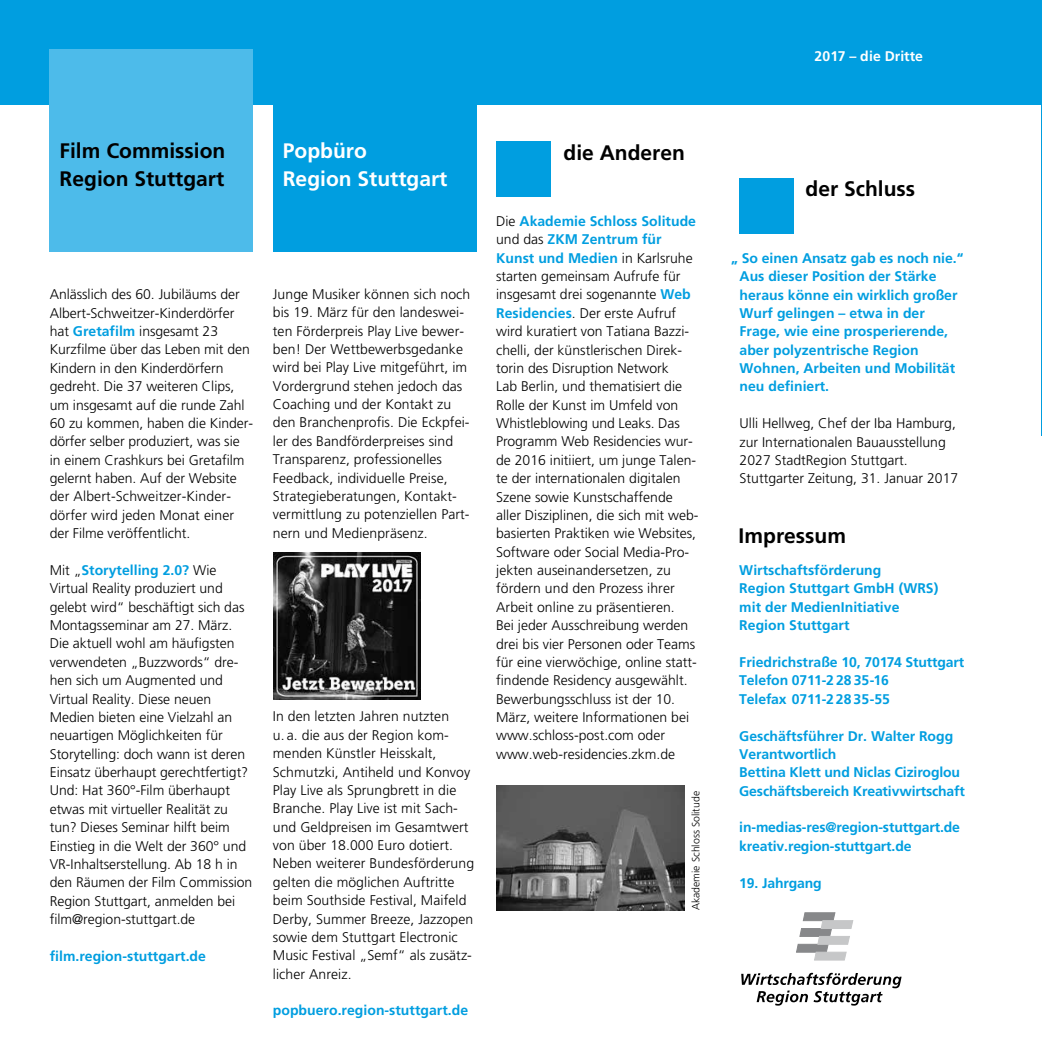
<style>
.page{position:relative;width:1042px;height:1042px;background:#fff}
.page>*{position:absolute;margin:0;border:0;box-sizing:border-box;transform-origin:0 0}
.t1{font:700 21px/28px "Frutiger";color:#000}
.t2{font:700 21px "Frutiger";color:#fff}
.t3{font:300 14px/18.4px "Frutiger";color:#000}
.t4{font:700 14px/18.4px "Frutiger";color:#009ee0}
.t5{font:700 14px "Frutiger";color:#fff}
.t6{font:300 10.5px "Frutiger";color:#000}
.s1{font-weight:700;color:#009ee0}
</style>
<div class="page">
<div style="left:0;top:0;width:1042px;height:105px;background:#009ee0"></div>
<div style="left:50px;top:50px;width:203px;height:202px;background:#4dbbea"></div>
<svg style="left:796px;top:913px;width:57px;height:47px"></svg>
<svg style="left:741px;top:973px;width:160px;height:32px"></svg>
<div style="left:273px;top:50px;width:203px;height:202px;background:#009ee0"></div>
<div style="left:496px;top:141px;width:55px;height:56px;background:#009ee0"></div>
<div style="left:739px;top:178px;width:55px;height:55px;background:#009ee0"></div>
<img style="left:273px;top:552px;width:147px;height:147px">
<img style="left:496px;top:785px;width:189px;height:125px">
<p class="t5" style="left:814px;top:47px;width:110px">2017 – die Dritte</p>
<h1 class="t1" style="left:60px;top:136px;width:167px">Film Commission<br>Region Stuttgart</h1>
<p class="t3" style="left:50px;top:285px;width:205px">Anlässlich des 60. Jubiläums der<br>Albert-Schweitzer-Kinderdörfer hat <span class="s1">Gretafilm</span> insgesamt 23<br>Kurzfilme über das Leben mit den<br>Kindern in den Kinderdörfern gedreht. Die 37 weiteren Clips, um insgesamt auf die runde Zahl<br>60 zu kommen, haben die Kinder&shy;dörfer selber produziert, was sie in einem Crashkurs bei Gretafilm gelernt haben. Auf der Website der Albert-Schweitzer-Kinder&shy;dörfer wird jeden Monat einer der Filme veröffentlicht.</p>
<p class="t3" style="left:50px;top:561px;width:204px">Mit „<span class="s1">Storytelling 2.0?</span> Wie<br>Virtual Reality produziert und gelebt wird“ beschäftigt sich das<br>Montagsseminar am 27. März.<br>Die aktuell wohl am häufigsten verwendeten „Buzzwords“ dre&shy;hen sich um Augmented und<br>Virtual Reality. Diese neuen<br>Medien bieten eine Vielzahl an neuartigen Möglichkeiten für<br>Storytelling: doch wann ist deren<br>Einsatz überhaupt gerechtfertigt?<br>Und: Hat 360°-Film überhaupt etwas mit virtueller Realität zu tun? Dieses Seminar hilft beim<br>Einstieg in die Welt der 360° und<br>VR-Inhaltserstellung. Ab 18 h in den Räumen der Film Commission<br>Region Stuttgart, anmelden bei film@region-stuttgart.de</p>
<p class="t4" style="left:50px;top:946px;width:158px">film.region-stuttgart.de</p>
<h1 class="t2" style="left:283px;top:138px;width:85px">Popbüro</h1>
<h1 class="t1" style="left:563px;top:138px;width:123px">die Anderen</h1>
<h1 class="t2" style="left:283px;top:166px;width:166px">Region Stuttgart</h1>
<h1 class="t1" style="left:805px;top:175px;width:111px">der Schluss</h1>
<p class="t3" style="left:273px;top:285px;width:199px">Junge Musiker können sich noch bis 19. März für den landeswei&shy;ten Förderpreis Play Live bewer&shy;ben! Der Wettbewerbsgedanke wird bei Play Live mitgeführt, im<br>Vordergrund stehen jedoch das<br>Coaching und der Kontakt zu den Branchenprofis. Die Eckpfei&shy;ler des Bandförderpreises sind<br>Transparenz, professionelles<br>Feedback, individuelle Preise,<br>Strategieberatungen, Kontakt&shy;vermittlung zu potenziellen Part&shy;nern und Medienpräsenz.</p>
<p class="t3" style="left:273px;top:707px;width:203px">In den letzten Jahren nutzten<br>u. a. die aus der Region kom&shy;menden Künstler Heisskalt,<br>Schmutzki, Antiheld und Konvoy<br>Play Live als Sprungbrett in die<br>Branche. Play Live ist mit Sach&shy;und Geldpreisen im Gesamtwert von über 18.000 Euro dotiert.<br>Neben weiterer Bundesförderung gelten die möglichen Auftritte beim Southside Festival, Maifeld<br>Derby, Summer Breeze, Jazzopen sowie dem Stuttgart Electronic<br>Music Festival „Semf“ als zusätz&shy;licher Anreiz.</p>
<p class="t4" style="left:273px;top:1001px;width:197px">popbuero.region-stuttgart.de</p>
<p class="t3" style="left:496px;top:212px;width:204px">Die <span class="s1">Akademie Schloss Solitude </span>und das <span class="s1">ZKM Zentrum für<br>Kunst und Medien</span> in Karlsruhe starten gemeinsam Aufrufe für insgesamt drei sogenannte <span class="s1">Web<br>Residencies</span>. Der erste Aufruf wird kuratiert von Tatiana Bazzi&shy;chelli, der künstlerischen Direk&shy;torin des Disruption Network<br>Lab Berlin, und thematisiert die<br>Rolle der Kunst im Umfeld von<br>Whistleblowing und Leaks. Das<br>Programm Web Residencies wur&shy;de 2016 initiiert, um junge Talen&shy;te der internationalen digitalen<br>Szene sowie Kunstschaffende aller Disziplinen, die sich mit web&shy;basierten Praktiken wie Websites,<br>Software oder Social Media-Pro&shy;jekten auseinandersetzen, zu fördern und den Prozess ihrer<br>Arbeit online zu präsentieren.<br>Bei jeder Ausschreibung werden drei bis vier Personen oder Teams für eine vierwöchige, online statt&shy;findende Residency ausgewählt.<br>Bewerbungsschluss ist der 10.<br>März, weitere Informationen bei www.schloss-post.com oder www.web-residencies.zkm.de</p>
<p class="t6" style="left:690px;top:910px;width:121px;rotate:-90deg">Akademie Schloss Solitude</p>
<p class="t4" style="left:739px;top:249px;width:225px;text-indent:-8px">„ So einen Ansatz gab es noch nie.“<br>Aus dieser Position der Stärke heraus könne ein wirklich großer<br>Wurf gelingen – etwa in der<br>Frage, wie eine prosperierende, aber polyzentrische Region<br>Wohnen, Arbeiten und Mobilität neu definiert.</p>
<p class="t3" style="left:739px;top:414px;width:220px">Ulli Hellweg, Chef der Iba Hamburg, zur Internationalen Bauausstellung 2027 StadtRegion Stuttgart.<br>Stuttgarter Zeitung, 31. Januar 2017</p>
<h1 class="t1" style="left:738px;top:522px;width:109px">Impressum</h1>
<p class="t4" style="left:739px;top:561px;width:201px">Wirtschaftsförderung<br>Region Stuttgart GmbH (WRS) mit der MedienInitiative<br>Region Stuttgart</p>
<p class="t4" style="left:739px;top:653px;width:226px">Friedrichstraße 10, 70174 Stuttgart<br>Telefon 0711-2 28 35-16<br>Telefax 0711-2 28 35-55</p>
<p class="t4" style="left:739px;top:726px;width:227px">Geschäftsführer Dr. Walter Rogg<br>Verantwortlich<br>Bettina Klett und Niclas Ciziroglou<br>Geschäftsbereich Kreativwirtschaft</p>
<p class="t4" style="left:739px;top:818px;width:222px">in-medias-res@region-stuttgart.de kreativ.region-stuttgart.de</p>
<p class="t4" style="left:739px;top:873px;width:84px">19. Jahrgang</p>
</div>
